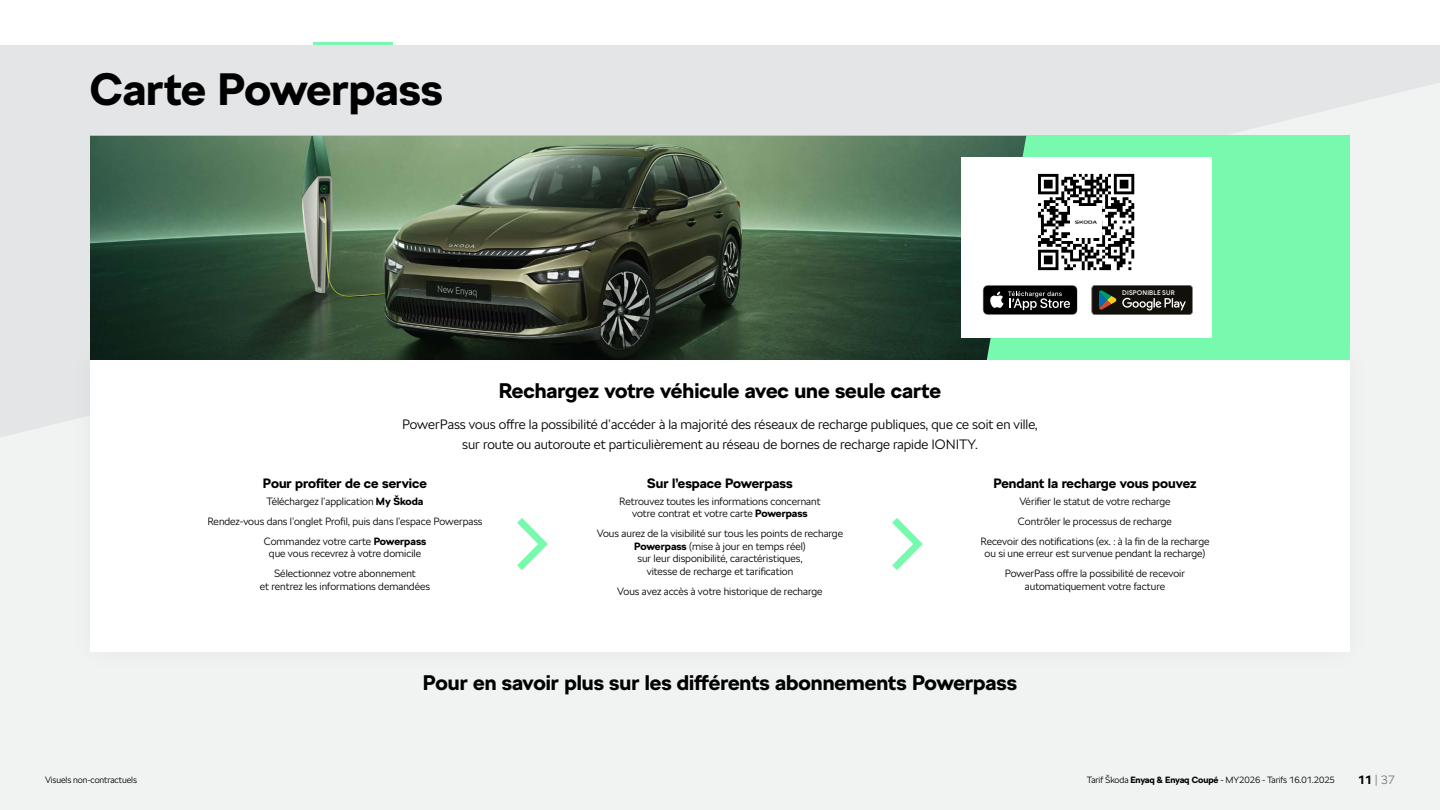
<style>
.page{position:relative;width:1440px;height:810px;background:#f1f2f2}
.page>*{position:absolute;margin:0;border:0;box-sizing:border-box;transform-origin:0 0}
.t1{font:700 45px "SKODA Next";color:#000}
.t2{font:700 21px "SKODA Next";color:#000}
.t3{font:300 13.5px/19.5px "SKODA Next";color:#000;text-align:center}
.t4{font:700 13.5px "SKODA Next";color:#000}
.t5{font:300 12px "SKODA Next";color:#808080}
.t6{font:300 10.5px/20.1px "SKODA Next";color:#000;text-align:center}
.t7{font:300 9px "SKODA Next";letter-spacing:-.01em;color:#000}
.t8{font:500 6.52px "Google Sans";letter-spacing:.02em;color:#fff}
.s1{font-weight:700}
.s2{font-weight:700;color:#000}
</style>
<div class="page">
<svg style="left:0;top:46px;width:1440px;height:391px;fill:#e3e5e6"></svg>
<div style="left:65px;top:335px;width:1310px;height:342px;background:#f0f1f1"></div>
<div style="left:90px;top:360px;width:1260px;height:292px;background:#fff"></div>
<svg style="left:517px;top:518px;width:31px;height:52px"></svg>
<svg style="left:892px;top:518px;width:31px;height:52px"></svg>
<div style="left:90px;top:135px;width:1260px;height:225px;background:#78faae"></div>
<img style="left:90px;top:136px;width:936px;height:224px">
<div style="left:961px;top:158px;width:250px;height:127px;background:#fff"></div>
<div style="left:961px;top:285px;width:138px;height:53px;background:#fff"></div>
<svg style="left:983px;top:285px;width:95px;height:30px;background:#333"></svg>
<div style="left:1084px;top:285px;width:127px;height:53px;background:#fff"></div>
<svg style="left:1092px;top:285px;width:101px;height:30px;background:#31312b"></svg>
<svg style="left:1038px;top:173px;width:97px;height:98px"></svg>
<svg style="left:1038px;top:174px;width:96px;height:96px"></svg>
<img style="left:1071px;top:207px;width:30px;height:30px">
<hr style="left:0;top:45px;width:1440px;height:1px;background:#e3e5e6">
<div style="left:0;top:0;width:1440px;height:45px;background:#fff"></div>
<hr style="left:314px;top:42px;width:79px;height:3px;background:#78faae">
<h1 class="t1" style="left:90px;top:59px;width:354px">Carte Powerpass</h1>
<p class="t8" style="left:1122px;top:289px;width:54px">DISPONIBLE SUR</p>
<h2 class="t2" style="left:499px;top:377px;width:444px">Rechargez votre véhicule avec une seule carte</h2>
<p class="t3" style="left:402px;top:415px;width:637px">PowerPass vous offre la possibilité d’accéder à la majorité des réseaux de recharge publiques, que ce soit en ville, sur route ou autoroute et particulièrement au réseau de bornes de recharge rapide IONITY.</p>
<p class="t4" style="left:263px;top:474px;width:166px">Pour profiter de ce service</p>
<p class="t4" style="left:647px;top:474px;width:147px">Sur l’espace Powerpass</p>
<p class="t4" style="left:993px;top:474px;width:205px">Pendant la recharge vous pouvez</p>
<p class="t6" style="left:207px;top:491px;width:277px">Téléchargez l’application <span class="s1">My Škoda<br></span>Rendez-vous dans l’onglet Profil, puis dans l’espace Powerpass<br>Commandez votre carte <span class="s1">Powerpass</span></p>
<p class="t6" style="left:269px;top:544px;width:154px">que vous recevrez à votre domicile<br>Sélectionnez votre abonnement</p>
<p class="t6" style="left:260px;top:576px;width:172px">et rentrez les informations demandées</p>
<p class="t6" style="left:981px;top:491px;width:231px">Vérifier le statut de votre recharge<br>Contrôler le processus de recharge<br>Recevoir des notifications (ex. : à la fin de la recharge</p>
<p class="t6" style="left:985px;top:544px;width:222px">ou si une erreur est survenue pendant la recharge)<br>PowerPass offre la possibilité de recevoir</p>
<p class="t6" style="left:1025px;top:576px;width:142px">automatiquement votre facture</p>
<p class="t6" style="left:619px;top:495px;width:203px;line-height:12.6px">Retrouvez toutes les informations concernant votre contrat et votre carte <span class="s1">Powerpass</span></p>
<p class="t6" style="left:597px;top:527px;width:248px;line-height:12.6px">Vous aurez de la visibilité sur tous les points de recharge <span class="s1">Powerpass</span> (mise à jour en temps réel)<br>sur leur disponibilité, caractéristiques,<br>vitesse de recharge et tarification</p>
<p class="t6" style="left:617px;top:582px;width:207px">Vous avez accès à votre historique de recharge</p>
<p class="t7" style="left:45px;top:774px;width:93px">Visuels non-contractuels</p>
<h2 class="t2" style="left:423px;top:668px;width:596px">Pour en savoir plus sur les différents abonnements Powerpass</h2>
<p class="t7" style="left:1087px;top:774px;width:250px">Tarif Škoda <span class="s1">Enyaq &amp; Enyaq Coupé</span> - MY2026 - Tarifs 16.01.2025</p>
<p class="t5" style="left:1358px;top:771px;width:38px"><span class="s2">11</span> | 37</p>
</div>
